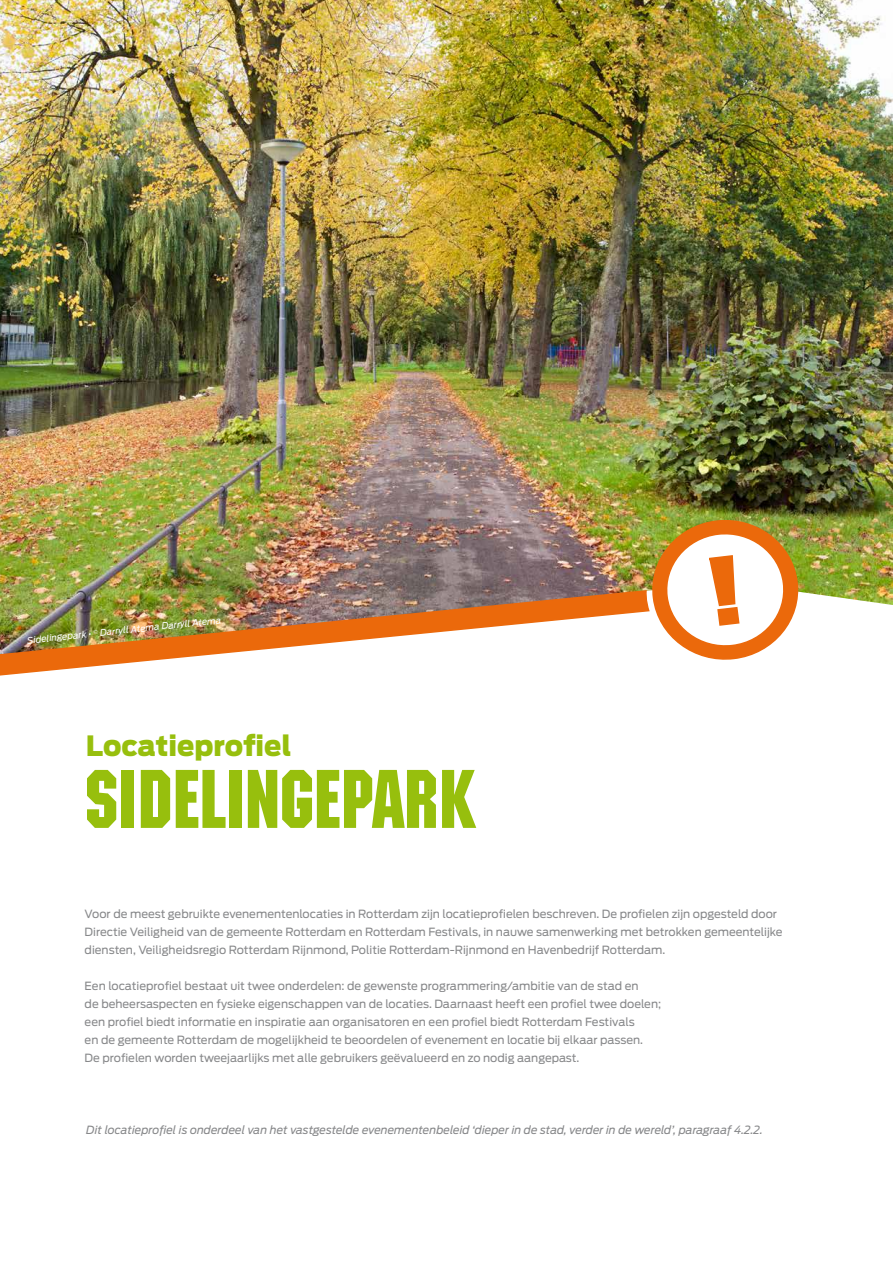
<style>
.page{position:relative;width:893px;height:1263px;background:#fff}
.page>*{position:absolute;margin:0;border:0;box-sizing:border-box;transform-origin:0 0}
.t1{font:80.85px "Machine Std";color:#97bf0d;scale:.91 1}
.t2{font:900 27.75px "Antenna";color:#97bf0d}
.t3{font:11.25px/18px "Antenna";color:#87888a}
.t4{font:italic 11.25px "Antenna";color:#87888a}
.t5{font:italic 9px "Antenna";color:#fff}
</style>
<div class="page">
<img style="left:0;top:0;width:893px;height:586px">
<img style="left:0;top:586px;width:893px;height:19px">
<svg style="left:649px;top:516px;width:153px;height:144px"></svg>
<img style="left:0;top:591px;width:650px;height:85px">
<p class="t5" style="left:27px;top:635px;width:197px;rotate:-6deg">Sidelingepark • <sup>©</sup> Darryll Atema Darryll Atema</p>
<h2 class="t2" style="left:86px;top:729px;width:207px">Locatieprofiel</h2>
<h1 class="t1" style="left:85px;top:752px;width:431px">SIDELINGEPARK</h1>
<p class="t3" style="left:85px;top:905px;width:700px">Voor de meest gebruikte evenementenlocaties in Rotterdam zijn locatieprofielen beschreven. De profielen zijn opgesteld door<br>Directie Veiligheid van de gemeente Rotterdam en Rotterdam Festivals, in nauwe samenwerking met betrokken gemeentelijke diensten, Veiligheidsregio Rotterdam Rijnmond, Politie Rotterdam-Rijnmond en Havenbedrijf Rotterdam.</p>
<p class="t3" style="left:85px;top:977px;width:578px">Een locatieprofiel bestaat uit twee onderdelen: de gewenste programmering/ambitie van de stad en<br>de beheersaspecten en fysieke eigenschappen van de locaties. Daarnaast heeft een profiel twee doelen; een profiel biedt informatie en inspiratie aan organisatoren en een profiel biedt Rotterdam Festivals<br>en de gemeente Rotterdam de mogelijkheid te beoordelen of evenement en locatie bij elkaar passen.<br>De profielen worden tweejaarlijks met alle gebruikers geëvalueerd en zo nodig aangepast.</p>
<p class="t4" style="left:86px;top:1123px;width:678px">Dit locatieprofiel is onderdeel van het vastgestelde evenementenbeleid ‘dieper in de stad, verder in de wereld’, paragraaf 4.2.2.</p>
</div>
